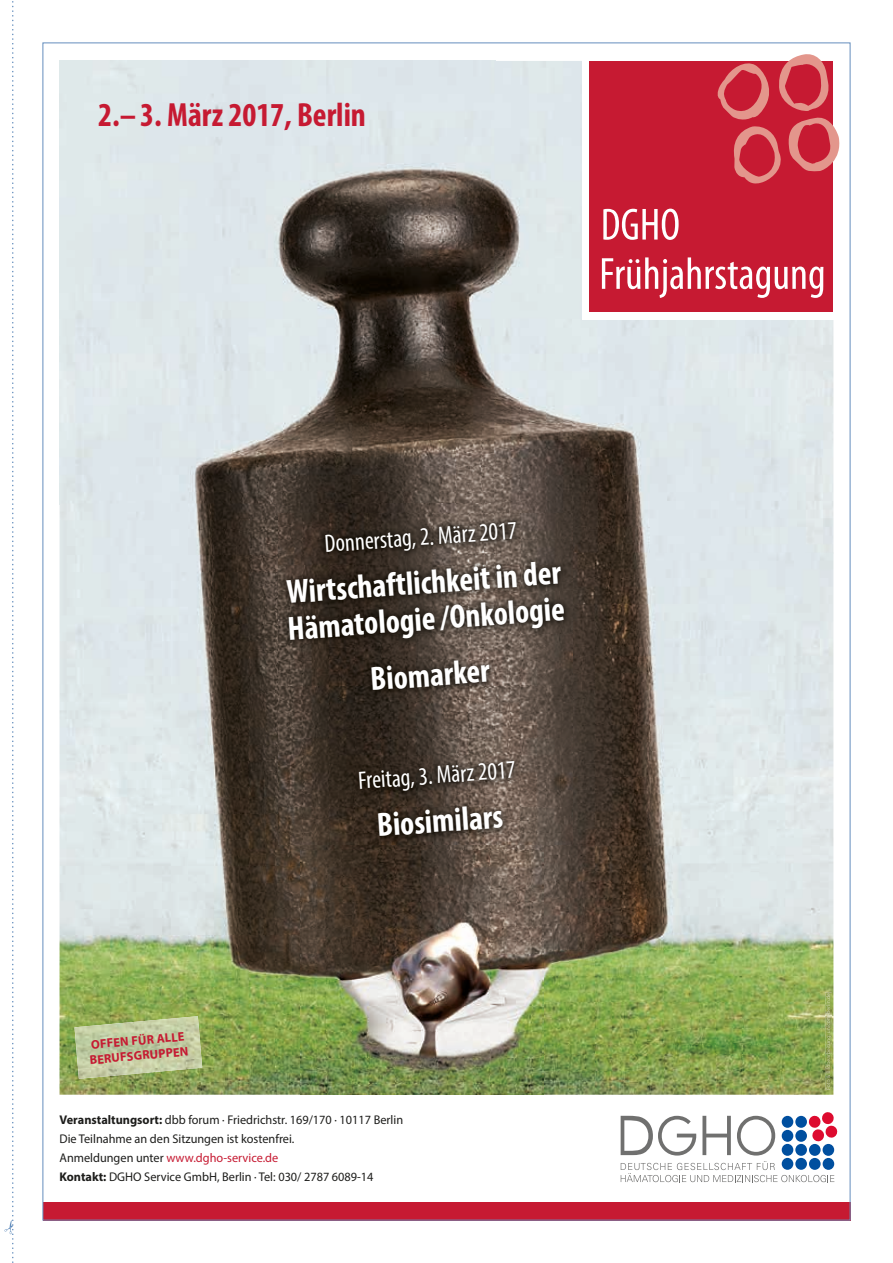
<style>
.page{position:relative;width:893px;height:1263px;background:#fff}
.page>*{position:absolute;margin:0;border:0;box-sizing:border-box;transform-origin:0 0}
.t1{font:700 condensed 33.6px/36.5px "Myriad Pro";color:#fff}
.t2{font:700 condensed 33.6px "Myriad Pro";color:#c61a32}
.t3{font:condensed 25.2px "Myriad Pro";color:#fff}
.t4{font:12.6px/18.9px "Myriad Pro";color:#1d1d1b}
.t5{font:700 12.6px/15.1px "Myriad Pro";color:#c61a32}
.s1{font-weight:700}
.s2{color:#c61a32}
</style>
<div class="page">
<img style="left:60px;top:61px;width:434px;height:442px">
<img style="left:494px;top:61px;width:339px;height:491px">
<img style="left:60px;top:503px;width:241px;height:592px">
<img style="left:301px;top:503px;width:194px;height:10px">
<img style="left:544px;top:552px;width:289px;height:543px">
<img style="left:301px;top:845px;width:243px;height:250px">
<img style="left:825px;top:992px;width:6px;height:98px">
<img style="left:826px;top:993px;width:5px;height:96px">
<img style="left:74px;top:1016px;width:128px;height:63px">
<div style="left:582px;top:53px;width:259px;height:266px;background:#fff"></div>
<div style="left:590px;top:61px;width:243px;height:250px;background:#c61a32"></div>
<svg style="left:717px;top:54px;width:122px;height:130px"></svg>
<svg style="left:603px;top:209px;width:76px;height:31px"></svg>
<svg style="left:602px;top:257px;width:221px;height:41px"></svg>
<svg style="left:702px;top:1116px;width:29px;height:39px"></svg>
<svg style="left:737px;top:1116px;width:38px;height:39px"></svg>
<div style="left:823px;top:1158px;width:11px;height:12px;background:#004f9f;border-radius:50%"></div>
<div style="left:823px;top:1144px;width:11px;height:12px;background:#004f9f;border-radius:50%"></div>
<svg style="left:809px;top:1158px;width:12px;height:12px"></svg>
<div style="left:782px;top:1158px;width:11px;height:12px;background:#004f9f;border-radius:50%"></div>
<svg style="left:795px;top:1158px;width:12px;height:12px"></svg>
<div style="left:782px;top:1116px;width:11px;height:12px;background:#004f9f;border-radius:50%"></div>
<div style="left:795px;top:1116px;width:12px;height:12px;background:#004f9f;border-radius:50%"></div>
<svg style="left:808px;top:1112px;width:29px;height:30px"></svg>
<div style="left:782px;top:1130px;width:11px;height:12px;background:#004f9f;border-radius:50%"></div>
<div style="left:795px;top:1130px;width:12px;height:12px;background:#004f9f;border-radius:50%"></div>
<div style="left:809px;top:1144px;width:12px;height:12px;background:#004f9f;border-radius:50%"></div>
<div style="left:782px;top:1144px;width:11px;height:12px;background:#004f9f;border-radius:50%"></div>
<div style="left:795px;top:1144px;width:12px;height:12px;background:#004f9f;border-radius:50%"></div>
<svg style="left:621px;top:1116px;width:75px;height:39px"></svg>
<svg style="left:621px;top:1161px;width:213px;height:21px"></svg>
<div style="left:43px;top:1202px;width:807px;height:18px;background:#c61a32"></div>
<img style="left:278px;top:513px;width:294px;height:332px">
<svg style="left:4px;top:1px;width:10px;height:1262px"></svg>
<h1 class="t2" style="left:98px;top:94px;width:269px">2.– 3. März 2017, Berlin</h1>
<h2 class="t3" style="left:323px;top:528px;width:195px;rotate:-4deg">Donnerstag, 2. März 2017</h2>
<h1 class="t1" style="left:284px;top:573px;width:279px;rotate:-4deg">Wirtschaftlichkeit in der<br>Hämatologie /Onkologie</h1>
<h1 class="t1" style="left:369px;top:660px;width:121px;rotate:-4deg">Biomarker</h1>
<p class="t5" style="left:88px;top:1037px;width:100px;rotate:-5deg">OFFEN FÜR ALLE<br>BERUFSGRUPPEN</p>
<h2 class="t3" style="left:357px;top:765px;width:159px;rotate:-4deg">Freitag, 3. März 2017</h2>
<h1 class="t1" style="left:376px;top:806px;width:128px;rotate:-4deg">Biosimilars</h1>
<p class="t4" style="left:60px;top:1110px;width:345px"><span class="s1">Veranstaltungsort:</span> dbb forum · Friedrichstr. 169/170 · 10117 Berlin Die Teilnahme an den Sitzungen ist kostenfrei.<br>Anmeldungen unter <span class="s2">www.dgho-service.de<br></span><span class="s1">Kontakt:</span> DGHO Service GmbH, Berlin · Tel: 030/ 2787 6089-14</p>
</div>
